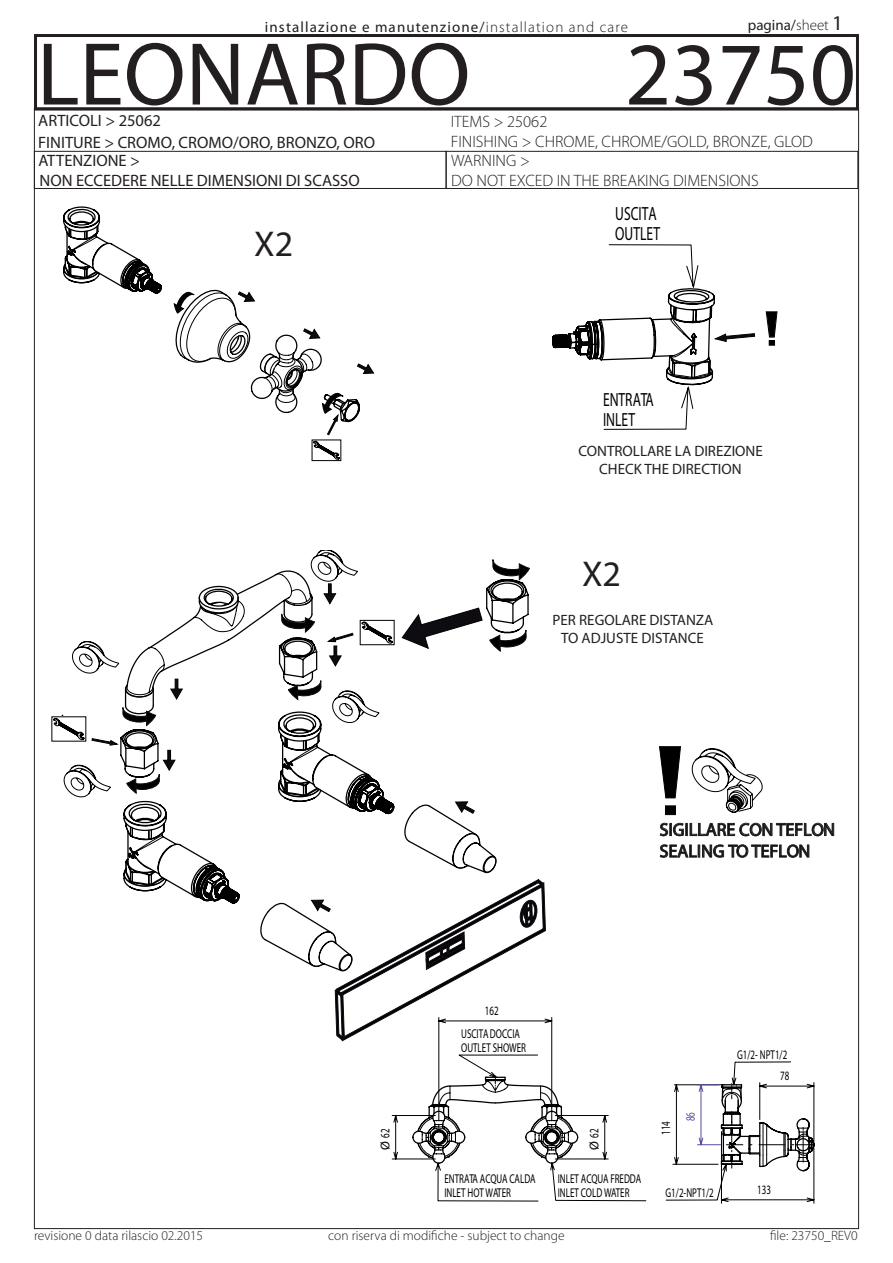
<style>
.page{position:relative;width:893px;height:1263px;background:#fff}
.page>*{position:absolute;margin:0;border:0;box-sizing:border-box;transform-origin:0 0}
.t1{font:90px "Myriad Pro";color:#231f20}
.t2{font:36px "Myriad Pro";color:#231f20}
.t3{font:19.2px/20.4px "Myriad Pro";color:#000;scale:.71 1}
.t4{font:18px/21.6px "Myriad Pro";color:#000}
.t5{font:16.5px "Myriad Pro";color:#231f20}
.t6{font:300 16.5px "Myriad Pro";color:#231f20}
.t7{font:15px/18px "Myriad Pro";color:#231f20;text-align:center}
.t8{font:15px "Myriad Pro";letter-spacing:.075em;color:#231f20}
.t9{font:300 13.5px "Myriad Pro";color:#231f20}
.t10{font:12.75px/13.6px "Myriad Pro";color:#000;scale:.7 1}
.t11{font:12.75px "Myriad Pro";color:#000}
.t12{font:12.75px "Myriad Pro";color:#5e4c9f;scale:.7 1}
.s1{font-weight:300}
.s2{font-size:21px}
</style>
<div class="page">
<div style="left:34px;top:34px;width:825px;height:77px;border:3px solid #231f20"></div>
<svg style="left:659px;top:746px;width:175px;height:112px"></svg>
<div style="left:665px;top:805px;width:11px;height:10px;background:#000;border:1px solid #000"></div>
<div style="left:34px;top:151px;width:412px;height:38px;border:1px solid #231f20"></div>
<div style="left:446px;top:151px;width:412px;height:38px;border:1px solid #231f20"></div>
<svg style="left:765px;top:311px;width:13px;height:35px"></svg>
<svg style="left:552px;top:244px;width:203px;height:186px"></svg>
<svg style="left:160px;top:284px;width:215px;height:177px"></svg>
<svg style="left:54px;top:34px;width:106px;height:260px"></svg>
<svg style="left:377px;top:34px;width:149px;height:155px"></svg>
<svg style="left:666px;top:1061px;width:149px;height:143px"></svg>
<svg style="left:51px;top:551px;width:595px;height:650px"></svg>
<p class="t8" style="left:265px;top:18px;width:365px">installazione e manutenzione/<span class="s1">installation and care</span></p>
<p class="t7" style="left:748px;top:16px;width:97px">pagina/<span class="s1">sheet</span> <span class="s2">1</span></p>
<p class="t1" style="left:37px;top:19px;width:435px">LEONARDO</p>
<p class="t1" style="left:625px;top:19px;width:232px">23750</p>
<p class="t6" style="left:451px;top:112px;width:98px">ITEMS &gt; 25062</p>
<p class="t6" style="left:451px;top:131px;width:364px">FINISHING &gt; CHROME, CHROME/GOLD, BRONZE, GLOD</p>
<p class="t5" style="left:38px;top:110px;width:124px">ARTICOLI &gt; 25062</p>
<p class="t5" style="left:38px;top:132px;width:338px">FINITURE &gt; CROMO, CROMO/ORO, BRONZO, ORO</p>
<p class="t5" style="left:38px;top:150px;width:103px">ATTENZIONE &gt;</p>
<p class="t5" style="left:40px;top:170px;width:322px">NON ECCEDERE NELLE DIMENSIONI DI SCASSO</p>
<p class="t2" style="left:254px;top:222px;width:41px">X2</p>
<p class="t6" style="left:451px;top:151px;width:80px">WARNING &gt;</p>
<p class="t6" style="left:451px;top:171px;width:309px">DO NOT EXCED IN THE BREAKING DIMENSIONS</p>
<h3 class="t3" style="left:615px;top:203px;width:65px">USCITA<br>OUTLET</h3>
<h3 class="t3" style="left:603px;top:389px;width:73px">ENTRATA<br>INLET</h3>
<p class="t7" style="left:578px;top:442px;width:186px">CONTROLLARE LA DIREZIONE<br>CHECK THE DIRECTION</p>
<p class="t2" style="left:582px;top:552px;width:41px">X2</p>
<p class="t7" style="left:553px;top:611px;width:162px">PER REGOLARE DISTANZA</p>
<p class="t7" style="left:561px;top:629px;width:144px">TO ADJUSTE DISTANCE</p>
<h3 class="t4" style="left:660px;top:818px;width:177px">SIGILLARE CON TEFLON<br>SEALING TO TEFLON</h3>
<p class="t10" style="left:485px;top:1003px;width:21px">162</p>
<p class="t10" style="left:461px;top:1027px;width:94px">USCITA DOCCIA<br>OUTLET SHOWER</p>
<p class="t11" style="left:377px;top:1150px;width:23px;rotate:-90deg">Ø62</p>
<p class="t11" style="left:586px;top:1150px;width:23px;rotate:-90deg">Ø62</p>
<p class="t10" style="left:444px;top:1171px;width:132px">ENTRATA ACQUA CALDA<br>INLET HOT WATER</p>
<p class="t10" style="left:558px;top:1172px;width:121px">INLET ACQUA FREDDA<br>INLET COLD WATER</p>
<p class="t10" style="left:737px;top:1047px;width:73px">G1/2- NPT1/2</p>
<p class="t10" style="left:659px;top:1135px;width:21px;rotate:-90deg">114</p>
<p class="t12" style="left:683px;top:1121px;width:15px;rotate:-90deg">86</p>
<p class="t10" style="left:780px;top:1069px;width:15px">78</p>
<p class="t10" style="left:665px;top:1185px;width:70px">G1/2-NPT1/2</p>
<p class="t10" style="left:757px;top:1182px;width:21px">133</p>
<p class="t9" style="left:34px;top:1228px;width:171px">revisione 0 data rilascio 02.2015</p>
<p class="t9" style="left:770px;top:1228px;width:89px">file: 23750_REV0</p>
<p class="t9" style="left:328px;top:1228px;width:238px">con riserva di modifiche - subject to change</p>
</div>
